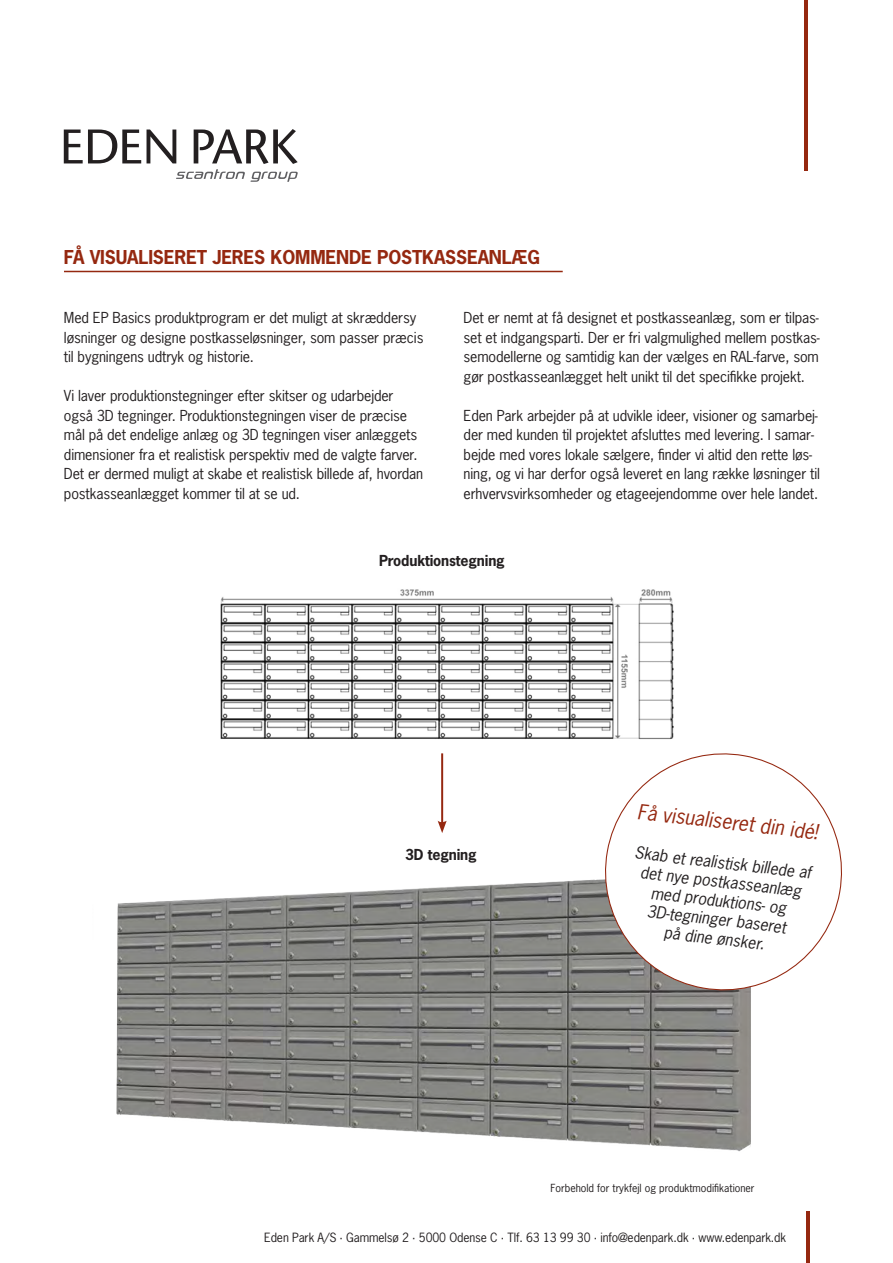
<style>
.page{position:relative;width:893px;height:1263px;background:#fff}
.page>*{position:absolute;margin:0;border:0;box-sizing:border-box;transform-origin:0 0}
.teaser_overskrift{font:italic 19.8px "News Gothic Std";color:#952810}
.mellemrubrik_rød{font:700 18px "News Gothic Std";letter-spacing:-.01em;color:#952810}
.teaser_tekst{font:italic 15.9px "News Gothic Std";color:#231f20}
.brødtekst{font:14.25px/19.5px "News Gothic Std";letter-spacing:-.01em;color:#231f20}
.brødtekst-2{font:700 14.25px "News Gothic Std";letter-spacing:-.01em;color:#231f20}
.adresse{font:12px "News Gothic Std";letter-spacing:-.01em;color:#231f20}
.t1{font:10.5px "News Gothic Std";color:#231f20}
</style>
<div class="page">
<img style="left:220px;top:589px;width:454px;height:197px">
<hr style="left:806px;top:1211px;width:3px;height:52px;background:#952810">
<hr style="left:805px;top:0;width:3px;height:170px;background:#952810">
<svg style="left:64px;top:130px;width:77px;height:33px"></svg>
<svg style="left:147px;top:129px;width:151px;height:53px"></svg>
<hr style="left:441px;top:753px;width:2px;height:71px;background:#952810">
<svg style="left:438px;top:821px;width:9px;height:12px"></svg>
<img style="left:116px;top:879px;width:635px;height:273px">
<svg style="left:595px;top:743px;width:247px;height:256px"></svg>
<hr style="left:64px;top:271px;width:499px;height:1px;background:#952810">
<p class="mellemrubrik_rød" style="left:64px;top:245px;width:478px">FÅ VISUALISERET JERES KOMMENDE POSTKASSEANLÆG</p>
<p class="brødtekst" style="left:64px;top:308px;width:361px">Med EP Basics produktprogram er det muligt at skræddersy løsninger og designe postkasseløsninger, som passer præcis til bygningens udtryk og historie.</p>
<p class="brødtekst" style="left:64px;top:386px;width:361px">Vi laver produktionstegninger efter skitser og udarbejder også 3D tegninger. Produktionstegningen viser de præcise mål på det endelige anlæg og 3D tegningen viser anlæggets dimensioner fra et realistisk perspektiv med de valgte farver.<br>Det er dermed muligt at skabe et realistisk billede af, hvordan postkasseanlægget kommer til at se ud.</p>
<p class="brødtekst" style="left:464px;top:308px;width:358px;text-align:justify">Det er nemt at få designet et postkasseanlæg, som er tilpas&shy;set et indgangsparti. Der er fri valgmulighed mellem postkas&shy;semodellerne og samtidig kan der vælges en RAL-farve, som gør postkasseanlægget helt unikt til det specifikke projekt.</p>
<p class="brødtekst" style="left:464px;top:405px;width:358px">Eden Park arbejder på at udvikle ideer, visioner og samarbej&shy;der med kunden til projektet afsluttes med levering. I samar&shy;bejde med vores lokale sælgere, finder vi altid den rette løs&shy;ning, og vi har derfor også leveret en lang række løsninger til erhvervsvirksomheder og etageejendomme over hele landet.</p>
<p class="brødtekst-2" style="left:379px;top:551px;width:127px">Produktionstegning</p>
<p class="brødtekst-2" style="left:405px;top:845px;width:73px">3D tegning</p>
<p class="teaser_overskrift" style="left:639px;top:798px;width:183px;rotate:7deg">Få visualiseret din idé!</p>
<p class="teaser_tekst" style="left:636px;top:843px;width:179px;rotate:6deg">Skab et realistisk billede af</p>
<p class="teaser_tekst" style="left:641px;top:863px;width:164px;rotate:6deg">det nye postkasseanlæg</p>
<p class="teaser_tekst" style="left:652px;top:883px;width:138px;rotate:6deg">med produktions- og</p>
<p class="teaser_tekst" style="left:648px;top:902px;width:141px;rotate:6deg">3D-tegninger baseret</p>
<p class="teaser_tekst" style="left:665px;top:923px;width:103px;rotate:6deg">på dine ønsker.</p>
<p class="t1" style="left:550px;top:1181px;width:206px">Forbehold for trykfejl og produktmodifikationer</p>
<p class="adresse" style="left:264px;top:1230px;width:524px">Eden Park A/S · Gammelsø 2 · 5000 Odense C · Tlf. 63 13 99 30 · info@edenpark.dk · www.edenpark.dk</p>
</div>
